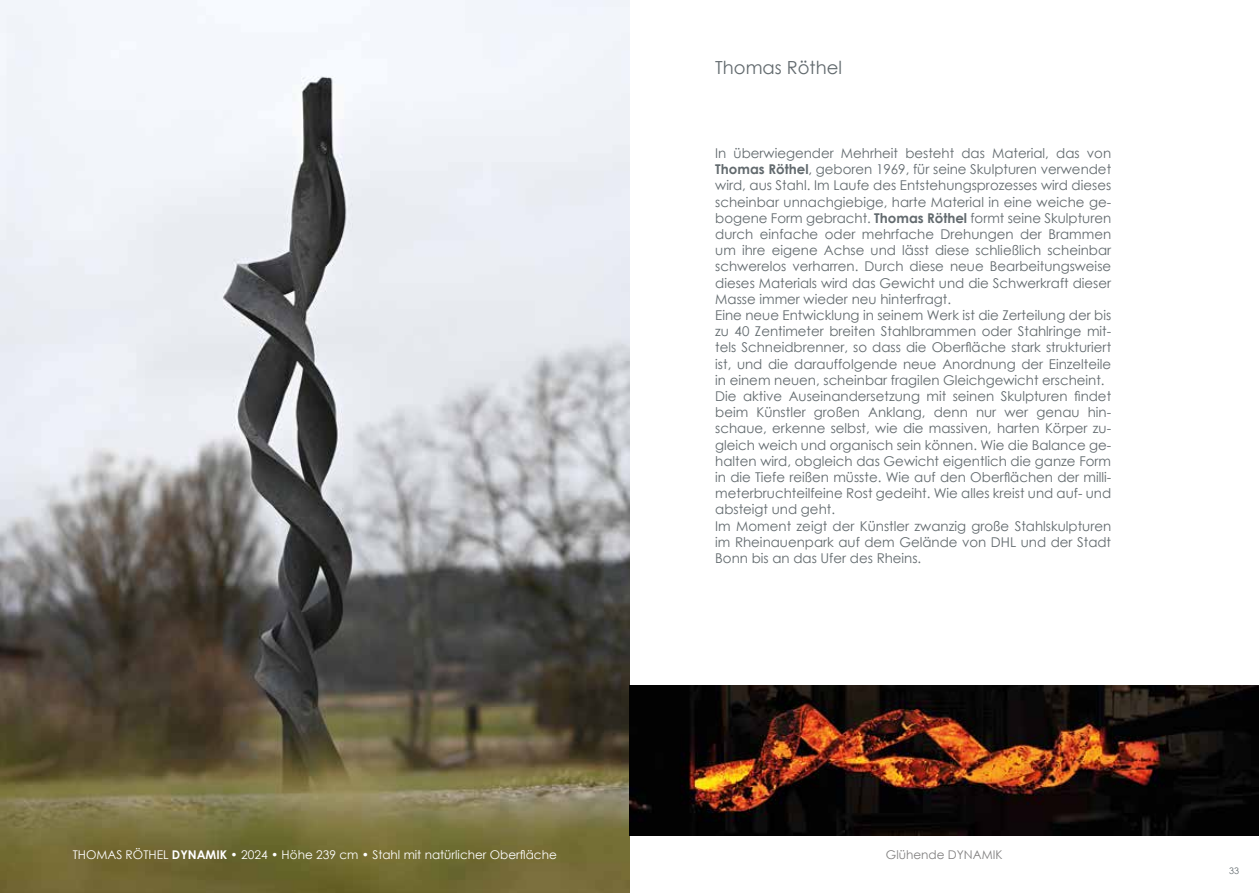
<style>
.page{position:relative;width:1259px;height:893px;background:#fff}
.page>*{position:absolute;margin:0;border:0;box-sizing:border-box;transform-origin:0 0}
.t1{font:18px "Century Gothic";color:#626a6e}
.t2{font:13.5px/16.2px "Century Gothic";color:#626a6e}
.t3{font:12px "Century Gothic";color:#fff}
.t4{font:12px "Century Gothic";color:#818080}
.t5{font:9px "Century Gothic";color:#626a6e}
.s1{font-weight:700}
</style>
<div class="page">
<img style="left:0;top:0;width:629px;height:893px">
<img style="left:629px;top:685px;width:630px;height:151px">
<h1 class="t1" style="left:715px;top:55px;width:128px">Thomas Röthel</h1>
<p class="t2" style="left:715px;top:145px;width:397px">In überwiegender Mehrheit besteht das Material, das von <span class="s1">Thomas Röthel</span>, geboren 1969, für seine Skulpturen verwendet wird, aus Stahl. Im Laufe des Entstehungsprozesses wird dieses scheinbar unnachgiebige, harte Material in eine weiche ge&shy;bogene Form gebracht. <span class="s1">Thomas Röthel</span> formt seine Skulpturen durch einfache oder mehrfache Drehungen der Brammen um ihre eigene Achse und lässt diese schließlich scheinbar schwerelos verharren. Durch diese neue Bearbeitungsweise dieses Materials wird das Gewicht und die Schwerkraft dieser Masse immer wieder neu hinterfragt.<br>Eine neue Entwicklung in seinem Werk ist die Zerteilung der bis zu 40 Zentimeter breiten Stahlbrammen oder Stahlringe mit&shy;tels Schneidbrenner, so dass die Oberfläche stark strukturiert ist, und die darauffolgende neue Anordnung der Einzelteile in einem neuen, scheinbar fragilen Gleichgewicht erscheint.<br>Die aktive Auseinandersetzung mit seinen Skulpturen findet beim Künstler großen Anklang, denn nur wer genau hin&shy;schaue, erkenne selbst, wie die massiven, harten Körper zu&shy;gleich weich und organisch sein können. Wie die Balance ge&shy;halten wird, obgleich das Gewicht eigentlich die ganze Form in die Tiefe reißen müsste. Wie auf den Oberflächen der milli&shy;meterbruchteilfeine Rost gedeiht. Wie alles kreist und auf- und absteigt und geht.<br>Im Moment zeigt der Künstler zwanzig große Stahlskulpturen im Rheinauenpark auf dem Gelände von DHL und der Stadt Bonn bis an das Ufer des Rheins.</p>
<p class="t3" style="left:73px;top:847px;width:485px">THOMAS RÖTHEL <span class="s1">DYNAMIK •</span> 2024 • Höhe 239 cm • Stahl mit natürlicher Oberfläche</p>
<p class="t4" style="left:886px;top:847px;width:118px">Glühende DYNAMIK</p>
<p class="t5" style="left:1229px;top:865px;width:11px">33</p>
</div>
